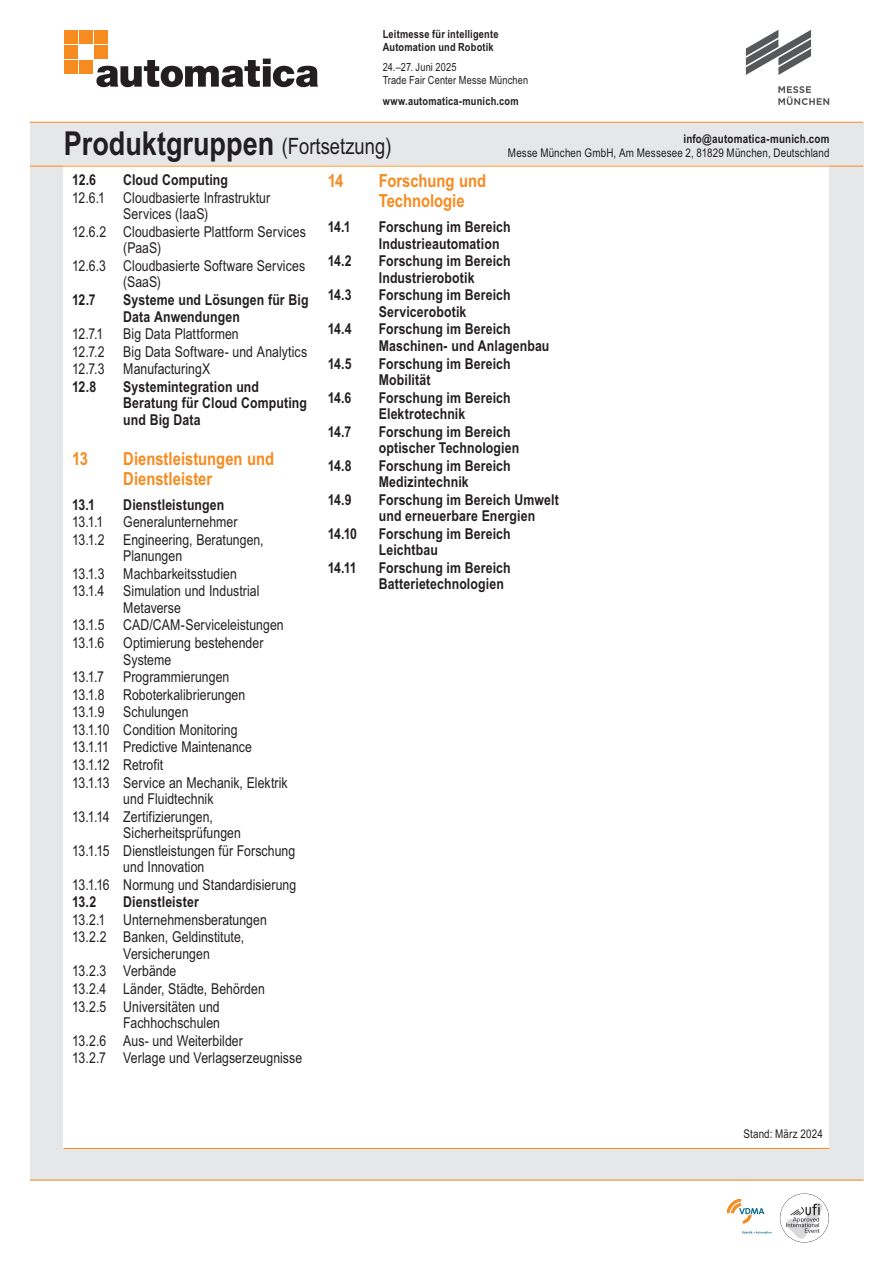
<style>
.page{position:relative;width:893px;height:1263px;background:#fff}
.page>*{position:absolute;margin:0;border:0;box-sizing:border-box;transform-origin:0 0}
.t1{font:700 33px "Arial Narrow";color:#231f20}
.t2{font:700 18px/19.8px "Arial Narrow";color:#f68b1f}
.t3{font:15px/17.5px "Arial Narrow";letter-spacing:.005em;color:#231f20}
.t4{font:700 15px/16.5px "Arial Narrow";letter-spacing:.01em;color:#231f20}
.t5{font:12px "Arial Narrow";letter-spacing:.01em;color:#231f20}
.t6{font:700 12px "Arial Narrow";letter-spacing:.015em;color:#231f20}
.t7{font:700 11.25px/12.8px "Arial Narrow";letter-spacing:.02em;color:#231f20}
.t8{font:11.25px/12.8px "Arial Narrow";letter-spacing:.01em;color:#231f20}
.s1{font-weight:400;font-size:22.5px}
</style>
<div class="page">
<div style="left:30px;top:122px;width:833px;height:1058px;background:#e6e7e9"></div>
<hr style="left:30px;top:122px;width:833px;height:1px;background:#f68b1f">
<hr style="left:30px;top:1179px;width:833px;height:1px;background:#f68b1f">
<div style="left:64px;top:166px;width:765px;height:982px;background:#fff"></div>
<hr style="left:30px;top:166px;width:833px;height:1px;background:#f68b1f">
<hr style="left:64px;top:1148px;width:765px;height:1px;background:#f68b1f">
<svg style="left:780px;top:1193px;width:49px;height:50px"></svg>
<svg style="left:727px;top:1199px;width:37px;height:24px"></svg>
<svg style="left:742px;top:1231px;width:29px;height:2px"></svg>
<div style="left:79px;top:30px;width:14px;height:14px;background:#f68b1f"></div>
<div style="left:79px;top:60px;width:14px;height:14px;background:#f68b1f"></div>
<div style="left:64px;top:30px;width:14px;height:14px;background:#f68b1f"></div>
<div style="left:64px;top:45px;width:14px;height:14px;background:#f68b1f"></div>
<div style="left:94px;top:30px;width:14px;height:14px;background:#f68b1f"></div>
<div style="left:64px;top:60px;width:14px;height:14px;background:#f68b1f"></div>
<div style="left:94px;top:45px;width:14px;height:14px;background:#f68b1f"></div>
<svg style="left:96px;top:59px;width:222px;height:28px"></svg>
<svg style="left:746px;top:30px;width:65px;height:45px"></svg>
<svg style="left:778px;top:86px;width:51px;height:19px"></svg>
<p class="t7" style="left:383px;top:27px;width:117px">Leitmesse für intelligente<br>Automation und Robotik</p>
<p class="t8" style="left:383px;top:61px;width:147px">24.–27. Juni 2025<br>Trade Fair Center Messe München</p>
<p class="t7" style="left:383px;top:94px;width:137px">www.automatica-munich.com</p>
<h1 class="t1" style="left:64px;top:119px;width:329px">Produktgruppen <span class="s1">(Fortsetzung)</span></h1>
<p class="t6" style="left:683px;top:129px;width:148px">info@automatica-munich.com</p>
<p class="t5" style="left:508px;top:144px;width:323px">Messe München GmbH, Am Messesee 2, 81829 München, Deutschland</p>
<p class="t4" style="left:72px;top:171px;width:25px">12.6</p>
<p class="t4" style="left:123px;top:171px;width:106px">Cloud Computing</p>
<p class="t3" style="left:72px;top:188px;width:199px">12.6.1 Cloudbasierte Infrastruktur</p>
<p class="t3" style="left:123px;top:205px;width:87px">Services (IaaS)</p>
<p class="t3" style="left:72px;top:222px;width:235px">12.6.2 Cloudbasierte Plattform Services</p>
<p class="t3" style="left:123px;top:239px;width:39px">(PaaS)</p>
<p class="t3" style="left:72px;top:256px;width:234px">12.6.3 Cloudbasierte Software Services</p>
<p class="t3" style="left:123px;top:273px;width:39px">(SaaS)</p>
<p class="t4" style="left:72px;top:291px;width:25px">12.7</p>
<p class="t4" style="left:123px;top:291px;width:187px">Systeme und Lösungen für Big<br>Data Anwendungen</p>
<p class="t3" style="left:72px;top:324px;width:33px">12.7.1</p>
<p class="t3" style="left:72px;top:324px;width:236px;text-indent:51px">Big Data Plattformen<br>12.7.2 Big Data Software- und Analytics<br>12.7.3</p>
<p class="t3" style="left:123px;top:360px;width:89px">ManufacturingX</p>
<p class="t4" style="left:72px;top:378px;width:25px">12.8</p>
<p class="t4" style="left:123px;top:378px;width:185px">Systemintegration und<br>Beratung für Cloud Computing und Big Data</p>
<p class="t2" style="left:72px;top:448px;width:17px">13</p>
<p class="t2" style="left:123px;top:448px;width:152px">Dienstleistungen und<br>Dienstleister</p>
<p class="t4" style="left:72px;top:495px;width:24px">13.1</p>
<p class="t4" style="left:123px;top:495px;width:103px">Dienstleistungen</p>
<p class="t3" style="left:72px;top:513px;width:33px">13.1.1</p>
<p class="t3" style="left:123px;top:513px;width:116px">Generalunternehmer</p>
<p class="t3" style="left:72px;top:530px;width:193px">13.1.2 Engineering, Beratungen,</p>
<p class="t3" style="left:123px;top:547px;width:60px">Planungen</p>
<p class="t3" style="left:72px;top:564px;width:34px">13.1.3</p>
<p class="t3" style="left:123px;top:564px;width:115px">Machbarkeitsstudien</p>
<p class="t3" style="left:72px;top:582px;width:34px">13.1.4</p>
<p class="t3" style="left:123px;top:582px;width:138px;line-height:16.5px">Simulation und Industrial<br>Metaverse</p>
<p class="t3" style="left:72px;top:616px;width:34px">13.1.5</p>
<p class="t3" style="left:123px;top:616px;width:162px">CAD/CAM-Serviceleistungen</p>
<p class="t3" style="left:72px;top:633px;width:34px">13.1.6</p>
<p class="t3" style="left:123px;top:634px;width:142px;line-height:16.5px">Optimierung bestehender<br>Systeme</p>
<p class="t3" style="left:72px;top:667px;width:33px">13.1.7</p>
<p class="t3" style="left:123px;top:667px;width:108px">Programmierungen</p>
<p class="t3" style="left:72px;top:685px;width:34px">13.1.8</p>
<p class="t3" style="left:123px;top:685px;width:124px">Roboterkalibrierungen</p>
<p class="t3" style="left:72px;top:703px;width:34px">13.1.9</p>
<p class="t3" style="left:123px;top:703px;width:67px">Schulungen</p>
<p class="t3" style="left:72px;top:720px;width:167px">13.1.10 Condition Monitoring</p>
<p class="t3" style="left:72px;top:738px;width:181px">13.1.11 Predictive Maintenance</p>
<p class="t3" style="left:72px;top:755px;width:93px">13.1.12 Retrofit</p>
<p class="t3" style="left:72px;top:773px;width:217px">13.1.13 Service an Mechanik, Elektrik</p>
<p class="t3" style="left:123px;top:789px;width:92px">und Fluidtechnik</p>
<p class="t3" style="left:72px;top:807px;width:142px">13.1.14 Zertifizierungen,</p>
<p class="t3" style="left:123px;top:823px;width:119px">Sicherheitsprüfungen</p>
<p class="t3" style="left:72px;top:841px;width:225px">13.1.15 Dienstleistungen für Forschung</p>
<p class="t3" style="left:123px;top:857px;width:83px">und Innovation</p>
<p class="t3" style="left:72px;top:875px;width:226px">13.1.16 Normung und Standardisierung</p>
<p class="t4" style="left:72px;top:893px;width:25px">13.2</p>
<p class="t4" style="left:123px;top:893px;width:77px">Dienstleister</p>
<p class="t3" style="left:72px;top:910px;width:196px">13.2.1 Unternehmensberatungen</p>
<p class="t3" style="left:72px;top:928px;width:173px">13.2.2 Banken, Geldinstitute,</p>
<p class="t3" style="left:123px;top:944px;width:88px">Versicherungen</p>
<p class="t3" style="left:72px;top:962px;width:106px">13.2.3 Verbände</p>
<p class="t3" style="left:72px;top:979px;width:194px">13.2.4 Länder, Städte, Behörden</p>
<p class="t3" style="left:72px;top:997px;width:149px">13.2.5 Universitäten und</p>
<p class="t3" style="left:123px;top:1013px;width:98px">Fachhochschulen</p>
<p class="t3" style="left:72px;top:1031px;width:172px">13.2.6 Aus- und Weiterbilder</p>
<p class="t3" style="left:72px;top:1048px;width:232px">13.2.7 Verlage und Verlagserzeugnisse</p>
<p class="t2" style="left:328px;top:170px;width:17px">14</p>
<p class="t2" style="left:379px;top:170px;width:109px">Forschung und<br>Technologie</p>
<p class="t4" style="left:328px;top:218px;width:24px">14.1</p>
<p class="t4" style="left:379px;top:218px;width:133px">Forschung im Bereich<br>Industrieautomation</p>
<p class="t4" style="left:328px;top:252px;width:26px">14.2</p>
<p class="t4" style="left:379px;top:252px;width:133px">Forschung im Bereich<br>Industrierobotik</p>
<p class="t4" style="left:328px;top:286px;width:25px">14.3</p>
<p class="t4" style="left:379px;top:286px;width:133px">Forschung im Bereich<br>Servicerobotik</p>
<p class="t4" style="left:328px;top:320px;width:25px">14.4</p>
<p class="t4" style="left:379px;top:320px;width:172px">Forschung im Bereich<br>Maschinen- und Anlagenbau</p>
<p class="t4" style="left:328px;top:354px;width:25px">14.5</p>
<p class="t4" style="left:379px;top:354px;width:133px">Forschung im Bereich<br>Mobilität</p>
<p class="t4" style="left:328px;top:388px;width:25px">14.6</p>
<p class="t4" style="left:379px;top:388px;width:133px">Forschung im Bereich<br>Elektrotechnik</p>
<p class="t4" style="left:328px;top:422px;width:25px">14.7</p>
<p class="t4" style="left:379px;top:422px;width:142px">Forschung im Bereich optischer Technologien</p>
<p class="t4" style="left:328px;top:456px;width:25px">14.8</p>
<p class="t4" style="left:379px;top:456px;width:133px">Forschung im Bereich<br>Medizintechnik</p>
<p class="t4" style="left:328px;top:490px;width:25px">14.9</p>
<p class="t4" style="left:379px;top:490px;width:181px">Forschung im Bereich Umwelt und erneuerbare Energien</p>
<p class="t4" style="left:328px;top:525px;width:31px">14.10</p>
<p class="t4" style="left:379px;top:525px;width:133px">Forschung im Bereich<br>Leichtbau</p>
<p class="t4" style="left:328px;top:559px;width:30px">14.11</p>
<p class="t4" style="left:379px;top:559px;width:133px">Forschung im Bereich<br>Batterietechnologien</p>
<p class="t5" style="left:743px;top:1125px;width:81px">Stand: März 2024</p>
</div>
